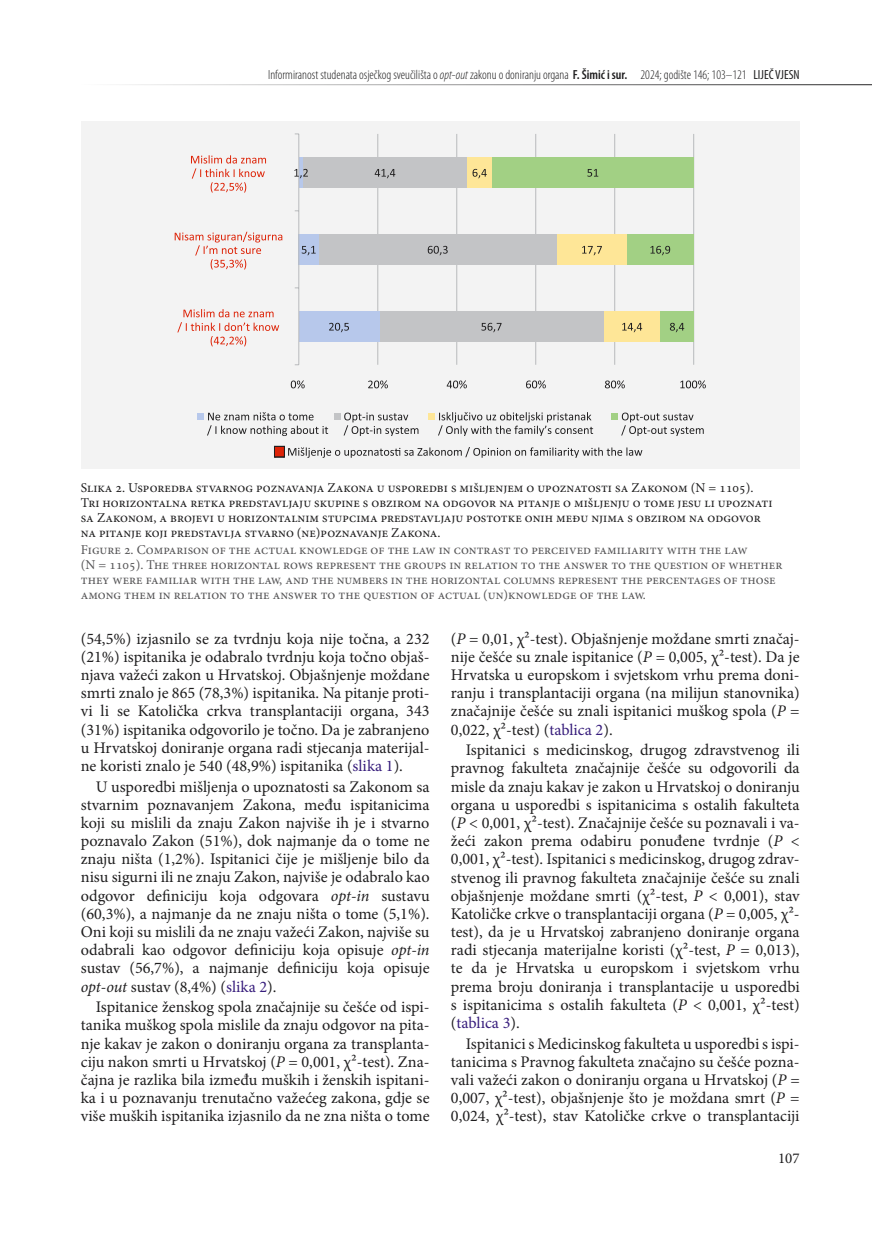
<style>
.page{position:relative;width:872px;height:1234px;background:#fff}
.page>*{position:absolute;margin:0;border:0;box-sizing:border-box;transform-origin:0 0}
.t1{font:16.2px/18.1px "Minion Pro";color:#1f1e1f;text-align:justify}
.t2{font:15px "Minion Pro";color:#1f1e1f}
.t3{font:13.5px/15px "Minion Pro";color:#565557}
.t4{font:13.5px/15px "Minion Pro";color:#1f1e1f}
.t5{font:300 condensed 13.2px "Myriad Pro";color:#1f1e1f}
.s1{font-style:italic}
.s2{font-weight:600}
.s3{font-weight:400}
.s4{color:#371d7c}
</style>
<div class="page">
<hr style="left:81px;top:84px;width:791px;height:1px;background:#1f1e1f">
<div style="left:81px;top:121px;width:718px;height:348px;background:#f3f3f3"></div>
<hr style="left:693px;top:134px;width:1px;height:231px;background:#b8babc">
<hr style="left:614px;top:134px;width:1px;height:231px;background:#b8babc">
<hr style="left:535px;top:134px;width:1px;height:231px;background:#b8babc">
<hr style="left:456px;top:134px;width:1px;height:231px;background:#b8babc">
<hr style="left:377px;top:134px;width:1px;height:231px;background:#b8babc">
<svg style="left:299px;top:157px;width:4px;height:31px"></svg>
<div style="left:299px;top:234px;width:20px;height:31px;background:#b7c8eb"></div>
<div style="left:299px;top:311px;width:81px;height:30px;background:#b7c8eb"></div>
<div style="left:303px;top:157px;width:164px;height:31px;background:#c3c4c6"></div>
<div style="left:319px;top:234px;width:238px;height:31px;background:#c3c4c6"></div>
<div style="left:380px;top:311px;width:223px;height:30px;background:#c3c4c6"></div>
<div style="left:467px;top:157px;width:25px;height:31px;background:#fee697"></div>
<div style="left:557px;top:234px;width:70px;height:31px;background:#fee697"></div>
<div style="left:603px;top:311px;width:57px;height:30px;background:#fee697"></div>
<div style="left:492px;top:157px;width:201px;height:31px;background:#a2d084"></div>
<div style="left:627px;top:234px;width:66px;height:31px;background:#a2d084"></div>
<div style="left:660px;top:311px;width:33px;height:30px;background:#a2d084"></div>
<hr style="left:298px;top:134px;width:1px;height:231px;background:#b8babc">
<svg style="left:329px;top:323px;width:20px;height:9px"></svg>
<svg style="left:302px;top:246px;width:14px;height:9px"></svg>
<svg style="left:294px;top:169px;width:14px;height:9px"></svg>
<svg style="left:481px;top:323px;width:20px;height:9px"></svg>
<svg style="left:428px;top:246px;width:20px;height:9px"></svg>
<svg style="left:375px;top:169px;width:20px;height:9px"></svg>
<svg style="left:622px;top:323px;width:20px;height:9px"></svg>
<svg style="left:582px;top:246px;width:20px;height:9px"></svg>
<svg style="left:472px;top:169px;width:15px;height:9px"></svg>
<svg style="left:670px;top:323px;width:14px;height:9px"></svg>
<svg style="left:650px;top:246px;width:20px;height:9px"></svg>
<svg style="left:587px;top:169px;width:11px;height:8px"></svg>
<svg style="left:291px;top:380px;width:14px;height:8px"></svg>
<svg style="left:368px;top:380px;width:20px;height:8px"></svg>
<svg style="left:447px;top:380px;width:20px;height:8px"></svg>
<svg style="left:526px;top:380px;width:20px;height:8px"></svg>
<svg style="left:605px;top:380px;width:20px;height:8px"></svg>
<svg style="left:680px;top:380px;width:26px;height:8px"></svg>
<svg style="left:177px;top:309px;width:102px;height:37px"></svg>
<svg style="left:175px;top:232px;width:107px;height:37px"></svg>
<svg style="left:191px;top:155px;width:75px;height:37px"></svg>
<div style="left:197px;top:413px;width:7px;height:7px;background:#b7c8eb"></div>
<svg style="left:207px;top:412px;width:121px;height:24px"></svg>
<div style="left:334px;top:413px;width:6px;height:7px;background:#c3c4c6"></div>
<svg style="left:344px;top:412px;width:74px;height:24px"></svg>
<div style="left:428px;top:413px;width:7px;height:7px;background:#fee697"></div>
<svg style="left:438px;top:412px;width:155px;height:24px"></svg>
<div style="left:611px;top:413px;width:7px;height:7px;background:#a2d084"></div>
<svg style="left:621px;top:412px;width:82px;height:24px"></svg>
<svg style="left:288px;top:447px;width:354px;height:10px"></svg>
<div style="left:274px;top:446px;width:10px;height:11px;background:#dd2307"></div>
<div style="left:274px;top:446px;width:11px;height:11px;border:1px solid #1f1e1f"></div>
<p class="t5" style="left:268px;top:67px;width:533px">Informiranost studenata osječkog sveučilišta o <span class="s1">opt-out</span> zakonu o doniranju organa <span class="s2">F. Šimić i sur.</span> 2024; godište 146; 103–121 <span class="s3">LIJEČ VJESN</span></p>
<p class="t4" style="left:81px;top:479px;width:693px">Slika 2. Usporedba stvarnog poznavanja Zakona u usporedbi s mišljenjem o upoznatosti sa Zakonom (N = 1105).<br>Tri horizontalna retka predstavljaju skupine s obzirom na odgovor na pitanje o mišljenju o tome jesu li upoznati sa Zakonom, a brojevi u horizontalnim stupcima predstavljaju postotke onih među njima s obzirom na odgovor na pitanje koji predstavlja stvarno (ne)poznavanje Zakona.</p>
<p class="t3" style="left:81px;top:542px;width:703px">Figure 2. Comparison of the actual knowledge of the law in contrast to perceived familiarity with the law<br>(N = 1105). The three horizontal rows represent the groups in relation to the answer to the question of whether they were familiar with the law, and the numbers in the horizontal columns represent the percentages of those among them in relation to the answer to the question of actual (un)knowledge of the law.</p>
<p class="t1" style="left:81px;top:629px;width:350px">(54,5%) izjasnilo se za tvrdnju koja nije točna, a 232 (21%) ispitanika je odabralo tvrdnju koja točno objaš&shy;njava važeći zakon u Hrvatskoj. Objašnjenje moždane smrti znalo je 865 (78,3%) ispitanika. Na pitanje proti&shy;vi li se Katolička crkva transplantaciji organa, 343 (31%) ispitanika odgovorilo je točno. Da je zabranjeno u Hrvatskoj doniranje organa radi stjecanja materijal&shy;ne koristi znalo je 540 (48,9%) ispitanika (<span class="s4">slika 1</span>).</p>
<p class="t1" style="left:81px;top:777px;width:350px;text-indent:15px">U usporedbi mišljenja o upoznatosti sa Zakonom sa stvarnim poznavanjem Zakona, među ispitanicima koji su mislili da znaju Zakon najviše ih je i stvarno poznavalo Zakon (51%), dok najmanje da o tome ne znaju ništa (1,2%). Ispitanici čije je mišljenje bilo da nisu sigurni ili ne znaju Zakon, najviše je odabralo kao odgovor definiciju koja odgovara <span class="s1">opt-in</span> sustavu (60,3%), a najmanje da ne znaju ništa o tome (5,1%).<br>Oni koji su mislili da ne znaju važeći Zakon, najviše su odabrali kao odgovor definiciju koja opisuje <span class="s1">opt-in </span>sustav (56,7%), a najmanje definiciju koja opisuje <span class="s1">opt-out</span> sustav (8,4%) (<span class="s4">slika 2</span>).</p>
<p class="t1" style="left:81px;top:997px;width:350px;text-indent:15px">Ispitanice ženskog spola značajnije su češće od ispi&shy;tanika muškog spola mislile da znaju odgovor na pita&shy;nje kakav je zakon o doniranju organa za transplanta&shy;ciju nakon smrti u Hrvatskoj (<span class="s1">P</span> = 0,001, χ²-test). Zna&shy;čajna je razlika bila između muških i ženskih ispitani&shy;ka i u poznavanju trenutačno važećeg zakona, gdje se više muških ispitanika izjasnilo da ne zna ništa o tome</p>
<p class="t1" style="left:451px;top:629px;width:350px">(<span class="s1">P</span> = 0,01, χ²-test). Objašnjenje moždane smrti značaj&shy;nije češće su znale ispitanice (<span class="s1">P</span> = 0,005, χ²-test). Da je Hrvatska u europskom i svjetskom vrhu prema doni&shy;ranju i transplantaciji organa (na milijun stanovnika) značajnije češće su znali ispitanici muškog spola (<span class="s1">P</span> = 0,022, χ²-test) (<span class="s4">tablica 2</span>).</p>
<p class="t1" style="left:451px;top:741px;width:350px;text-align:left;text-indent:15px">Ispitanici s medicinskog, drugog zdravstvenog ili pravnog fakulteta značajnije češće su odgovorili da misle da znaju kakav je zakon u Hrvatskoj o doniranju organa u usporedbi s ispitanicima s ostalih fakulteta (<span class="s1">P</span> &lt; 0,001, χ²-test). Značajnije češće su poznavali i va&shy;žeći zakon prema odabiru ponuđene tvrdnje (<span class="s1">P</span> &lt; 0,001, χ²-test). Ispitanici s medicinskog, drugog zdrav&shy;stvenog ili pravnog fakulteta značajnije češće su znali objašnjenje moždane smrti (χ²-test, <span class="s1">P</span> &lt; 0,001), stav Katoličke crkve o transplantaciji organa (<span class="s1">P</span> = 0,005, χ²- test), da je u Hrvatskoj zabranjeno doniranje organa radi stjecanja materijalne koristi (χ²-test, <span class="s1">P</span> = 0,013), te da je Hrvatska u europskom i svjetskom vrhu prema broju doniranja i transplantacije u usporedbi s ispitanicima s ostalih fakulteta (<span class="s1">P</span> &lt; 0,001, χ²-test) (<span class="s4">tablica 3</span>).</p>
<p class="t1" style="left:451px;top:1034px;width:350px;text-indent:15px">Ispitanici s Medicinskog fakulteta u usporedbi s ispi&shy;tanicima s Pravnog fakulteta značajno su češće pozna&shy;vali važeći zakon o doniranju organa u Hrvatskoj (<span class="s1">P</span> = 0,007, χ²-test), objašnjenje što je moždana smrt (<span class="s1">P</span> = 0,024, χ²-test), stav Katoličke crkve o transplantaciji</p>
<p class="t2" style="left:778px;top:1147px;width:23px">107</p>
</div>
